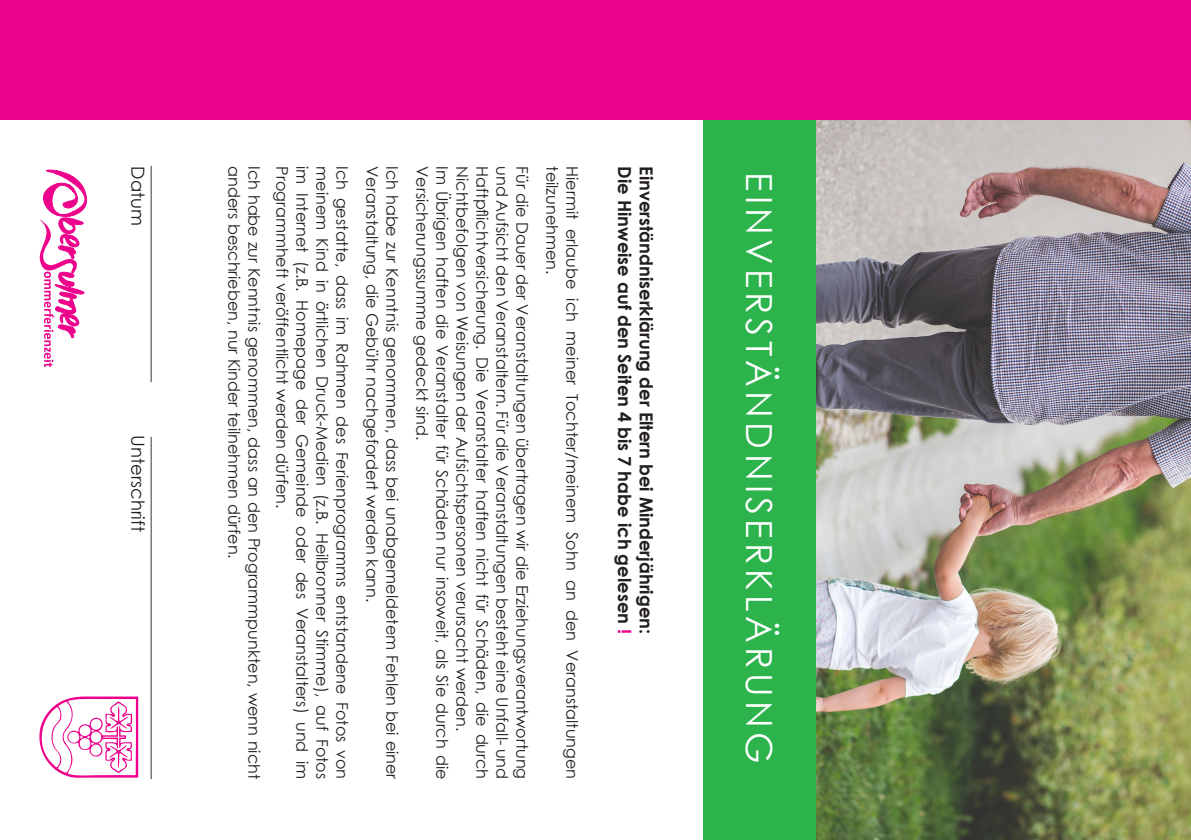
<style>
.page{position:relative;width:1191px;height:840px;background:#fff}
.page>*{position:absolute;margin:0;border:0;box-sizing:border-box;transform-origin:0 0}
.t1{font:36px "Century Gothic";letter-spacing:.12em;color:#fff}
.t2{font:700 18px "Century Gothic";color:#231f20}
.t3{font:18px "Century Gothic";color:#231f20}
.t4{font:16px "Century Gothic";color:#231f20}
.s1{color:#ed028c}
</style>
<div class="page">
<div style="left:703px;top:98px;width:160px;height:741px;background:#2cb34b"></div>
<img style="left:816px;top:119px;width:375px;height:720px">
<div style="left:0;top:0;width:1191px;height:119px;background:#ed028c"></div>
<svg style="left:39px;top:696px;width:99px;height:81px"></svg>
<svg style="left:40px;top:169px;width:48px;height:198px"></svg>
<p class="t3" style="left:151px;top:166px;width:61px;rotate:90deg">Datum</p>
<p class="t3" style="left:172px;top:166px;width:218px;rotate:90deg">________________________</p>
<p class="t3" style="left:172px;top:436px;width:344px;rotate:90deg">______________________________________</p>
<p class="t3" style="left:151px;top:435px;width:98px;rotate:90deg">Unterschrift</p>
<p class="t4" style="left:245px;top:166px;width:394px;rotate:90deg">anders beschrieben, nur Kinder teilnehmen dürfen.</p>
<p class="t4" style="left:265px;top:166px;width:614px;rotate:90deg">Ich habe zur Kenntnis genommen, dass an den Programmpunkten, wenn nicht</p>
<p class="t4" style="left:293px;top:166px;width:344px;rotate:90deg">Programmheft veröffentlicht werden dürfen.</p>
<p class="t4" style="left:313px;top:166px;width:614px;rotate:90deg">im Internet (z.B. Homepage der Gemeinde oder des Veranstalters) und im</p>
<p class="t4" style="left:333px;top:166px;width:614px;rotate:90deg">meinem Kind in örtlichen Druck-Medien (z.B. Heilbronner Stimme), auf Fotos</p>
<p class="t4" style="left:353px;top:166px;width:614px;rotate:90deg">Ich gestatte, dass im Rahmen des Ferienprogramms entstandene Fotos von</p>
<p class="t4" style="left:383px;top:166px;width:437px;rotate:90deg">Veranstaltung, die Gebühr nachgefordert werden kann.</p>
<p class="t4" style="left:403px;top:166px;width:614px;rotate:90deg">Ich habe zur Kenntnis genommen, dass bei unabgemeldetem Fehlen bei einer</p>
<p class="t4" style="left:433px;top:166px;width:275px;rotate:90deg">Versicherungssumme gedeckt sind.</p>
<p class="t4" style="left:453px;top:166px;width:614px;rotate:90deg">Im Übrigen haften die Veranstalter für Schäden nur insoweit, als Sie durch die</p>
<p class="t4" style="left:473px;top:166px;width:566px;rotate:90deg">Nichtbefolgen von Weisungen der Aufsichtspersonen verursacht werden.</p>
<p class="t4" style="left:493px;top:166px;width:614px;rotate:90deg">Haftpflichtversicherung. Die Veranstalter haften nicht für Schäden, die durch</p>
<p class="t4" style="left:513px;top:166px;width:614px;rotate:90deg">und Aufsicht den Veranstaltern. Für die Veranstaltungen besteht eine Unfall- und</p>
<p class="t4" style="left:533px;top:166px;width:614px;rotate:90deg">Für die Dauer der Veranstaltungen übertragen wir die Erziehungsverantwortung</p>
<p class="t4" style="left:563px;top:166px;width:110px;rotate:90deg">teilzunehmen.</p>
<p class="t4" style="left:583px;top:166px;width:614px;rotate:90deg">Hiermit erlaube ich meiner Tochter/meinem Sohn an den Veranstaltungen</p>
<p class="t2" style="left:638px;top:166px;width:469px;rotate:90deg">Die Hinweise auf den Seiten 4 bis 7 habe ich gelesen <span class="s1">!</span></p>
<p class="t2" style="left:660px;top:166px;width:469px;rotate:90deg">Einverständniserklärung der Eltern bei Minderjährigen:</p>
<p class="t1" style="left:784px;top:172px;width:592px;rotate:90deg">EINVERSTÄNDNISERKLÄRUNG</p>
</div>
